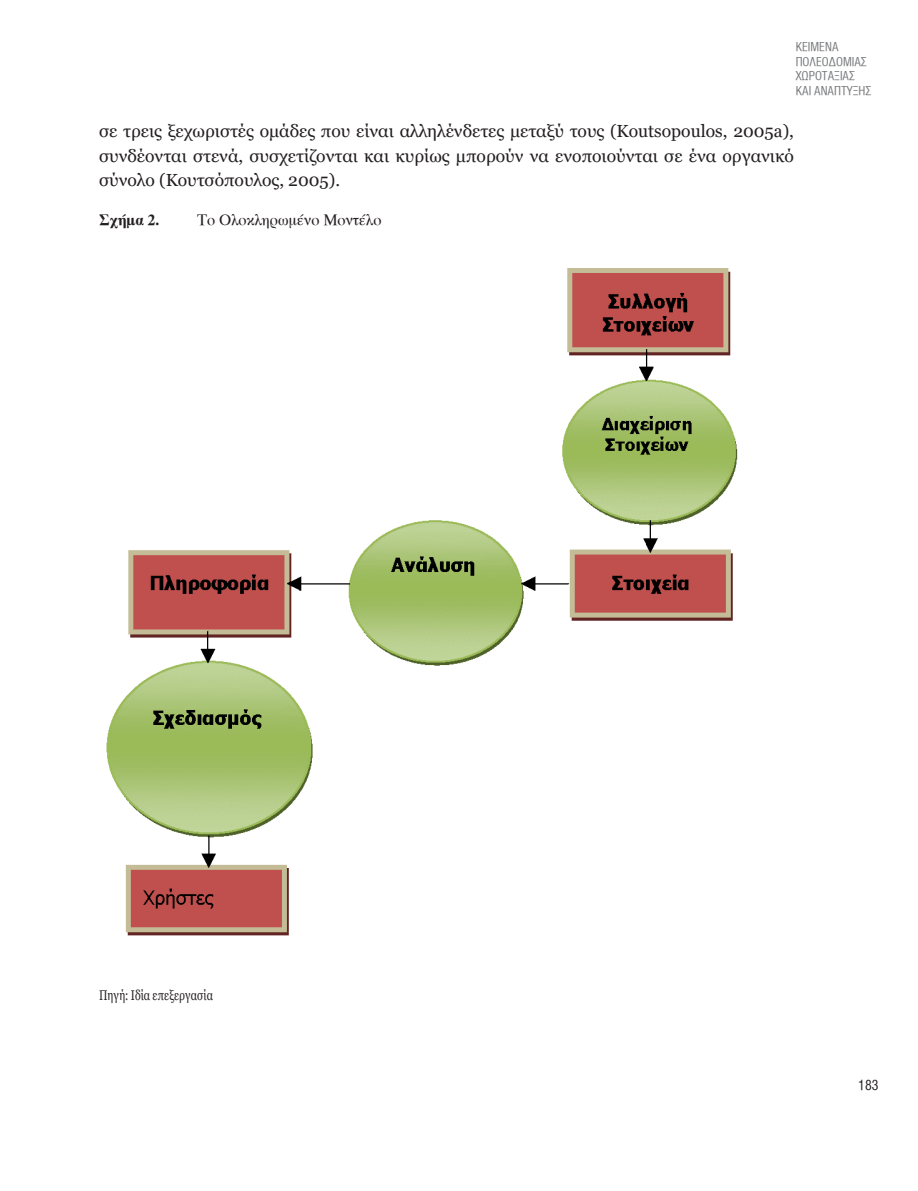
<style>
.page{position:relative;width:918px;height:1191px;background:#fff}
.page>*{position:absolute;margin:0;border:0;box-sizing:border-box;transform-origin:0 0}
.main_latest{font:17.5px/24.5px "Georgia";color:#231f20;text-align:justify}
.title__latest{font:15.75px "UB Times";color:#231f20}
.title__latest-2{font:15.75px "UB Times Bold";color:#231f20}
.source__latest{font:14px "Georgia";letter-spacing:.01em;color:#231f20;scale:.75 1}
.t1{font:14px "UB Helvetica Cond";color:#231f20}
.t2{font:12.25px/14.7px "UB Helvetica Cond";color:#76787b}
</style>
<div class="page">
<img style="left:106px;top:268px;width:632px;height:668px">
<p class="t2" style="left:795px;top:39px;width:77px">ΚΕΙ-ΜΕ-ΝΑ<br>ΠΟ-ΛΕ-Ο-ΔΟ-ΜΙΑΣ<br>ΧΩ-ΡΟ-ΤΑ-ΞΙΑΣ<br>ΚΑΙ Α-ΝΑ-ΠΤΥ-ΞΗΣ</p>
<p class="main_latest" style="left:99px;top:119px;width:696px">σε τρεις ξεχωριστές ομάδες που είναι αλληλένδετες μεταξύ τους (Koutsopoulos, 2005a), συνδέονται στενά, συσχετίζονται και κυρίως μπορούν να ενοποιούνται σε ένα οργανικό σύνολο (Κουτσόπουλος, 2005).</p>
<p class="title__latest-2" style="left:99px;top:211px;width:62px">Σχήμα 2.</p>
<p class="title__latest" style="left:197px;top:212px;width:186px">Το Ολοκληρωμένο Μοντέλο</p>
<p class="source__latest" style="left:99px;top:986px;width:153px">Πηγή: Ιδία επεξεργασία</p>
<p class="t1" style="left:858px;top:1077px;width:22px">183</p>
</div>
